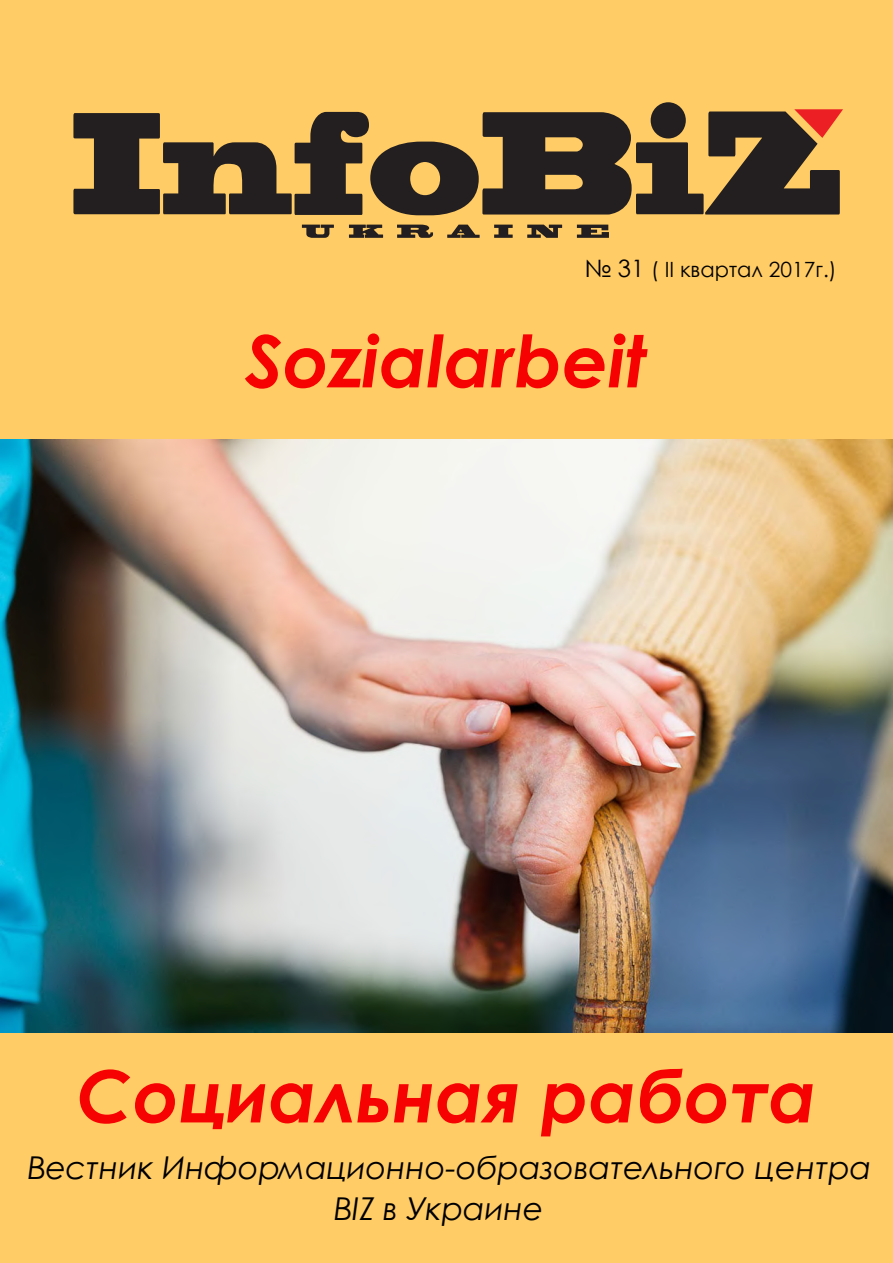
<style>
.page{position:relative;width:893px;height:1263px;background:#fff}
.page>*{position:absolute;margin:0;border:0;box-sizing:border-box;transform-origin:0 0}
.t1{font:italic 700 72px "Century Gothic";color:#f70203}
.t2{font:italic 31.5px/40.8px "Century Gothic";color:#000}
.t3{font:21px "Century Gothic";color:#000}
.s1{font-size:24px}
</style>
<div class="page">
<div style="left:0;top:0;width:892px;height:1263px;background:#fc6"></div>
<svg style="left:302px;top:225px;width:32px;height:13px"></svg>
<svg style="left:349px;top:225px;width:34px;height:13px"></svg>
<svg style="left:397px;top:225px;width:36px;height:13px"></svg>
<svg style="left:447px;top:225px;width:33px;height:13px"></svg>
<svg style="left:494px;top:225px;width:19px;height:13px"></svg>
<svg style="left:527px;top:225px;width:35px;height:13px"></svg>
<svg style="left:577px;top:225px;width:32px;height:13px"></svg>
<div style="left:651px;top:102px;width:35px;height:36px;background:#231f20;border-radius:50%"></div>
<svg style="left:73px;top:109px;width:770px;height:106px"></svg>
<img style="left:0;top:439px;width:892px;height:593px">
<p class="t3" style="left:585px;top:255px;width:253px"><span class="s1">№ 31</span> ( II квартал 2017г.)</p>
<h1 class="t1" style="left:245px;top:307px;width:403px">Sozialarbeit</h1>
<h1 class="t1" style="left:77px;top:1042px;width:741px">Социальная работа</h1>
<p class="t2" style="left:334px;top:1147px;width:539px;text-indent:-306px">Вестник Информационно-образовательного центра<br>BIZ в Украине</p>
</div>
